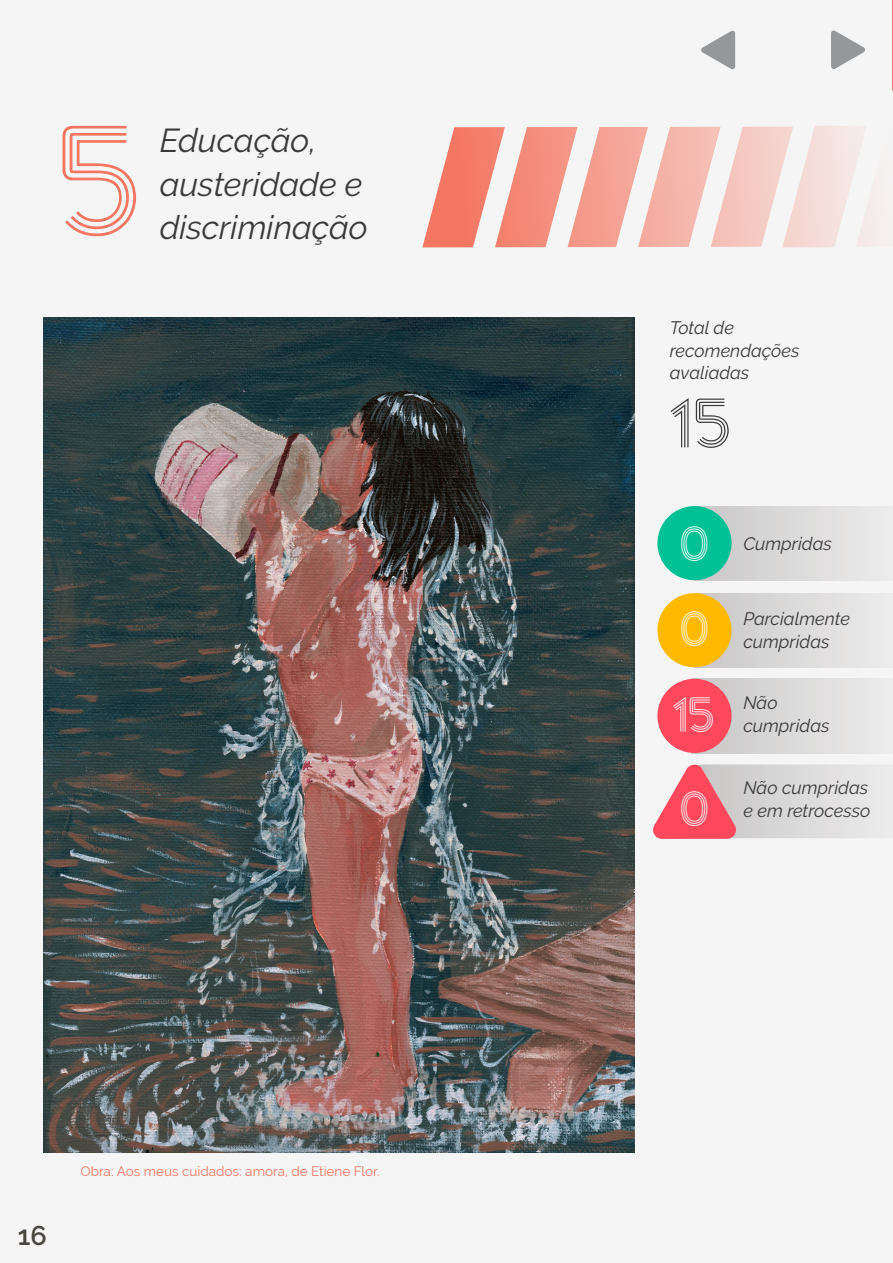
<style>
.page{position:relative;width:893px;height:1263px;background:#f5f5f5}
.page>*{position:absolute;margin:0;border:0;box-sizing:border-box;transform-origin:0 0}
.t1{font:157.8px "LINES";color:#f57661}
.t2{font:70.5px "LINES";color:#39393a}
.t3{font:49.5px/85.3px "LINES";color:#fff}
.t4{font:italic 33px/43.5px "Raleway";color:#39393a}
.t5{font:600 27px "Raleway";color:#4a4641}
.t6{font:italic 18px/22.5px "Raleway";color:#39393a}
.t7{font:13.5px "Raleway";color:#f57661}
.s1{font-style:italic}
</style>
<div class="page">
<svg style="left:831px;top:31px;width:34px;height:38px"></svg>
<svg style="left:701px;top:31px;width:34px;height:38px"></svg>
<div style="left:694px;top:506px;width:199px;height:74px;background:linear-gradient(to right,#b9c7c3,#f4edef)"></div>
<div style="left:657px;top:506px;width:74px;height:74px;background:#00c196;border-radius:50%"></div>
<div style="left:694px;top:593px;width:199px;height:74px;background:linear-gradient(to right,#cdc6b6,#ebedf4)"></div>
<div style="left:657px;top:593px;width:74px;height:74px;background:#ffb900;border-radius:50%"></div>
<div style="left:691px;top:679px;width:202px;height:74px;background:linear-gradient(to right,#cbbfc0,#ebefef)"></div>
<div style="left:657px;top:679px;width:74px;height:74px;background:#ff485c;border-radius:50%"></div>
<svg style="left:653px;top:764px;width:233px;height:75px"></svg>
<svg style="left:422px;top:126px;width:452px;height:122px"></svg>
<img style="left:44px;top:317px;width:591px;height:835px">
<svg style="left:892px;top:0;width:1px;height:91px"></svg>
<h1 class="t1" style="left:53px;top:90px;width:96px">5</h1>
<h3 class="t4" style="left:160px;top:119px;width:209px">Educação, austeridade e discriminação</h3>
<h3 class="t5" style="left:18px;top:1219px;width:31px">16</h3>
<p class="t7" style="left:81px;top:1163px;width:301px">Obra: Aos meus cuidados: amora, de Etiene Flor<span class="s1">.</span></p>
<p class="t6" style="left:670px;top:317px;width:131px">Total de recomendações avaliadas</p>
<h2 class="t2" style="left:669px;top:382px;width:66px">15</h2>
<h3 class="t3" style="left:672px;top:501px;width:46px">0<br>0<br>15</h3>
<h3 class="t3" style="left:680px;top:766px;width:29px">0</h3>
<p class="t6" style="left:743px;top:532px;width:90px">Cumpridas</p>
<p class="t6" style="left:743px;top:607px;width:108px">Parcialmente cumpridas</p>
<p class="t6" style="left:743px;top:691px;width:88px">Não cumpridas</p>
<p class="t6" style="left:743px;top:776px;width:129px">Não cumpridas e em retrocesso</p>
</div>
